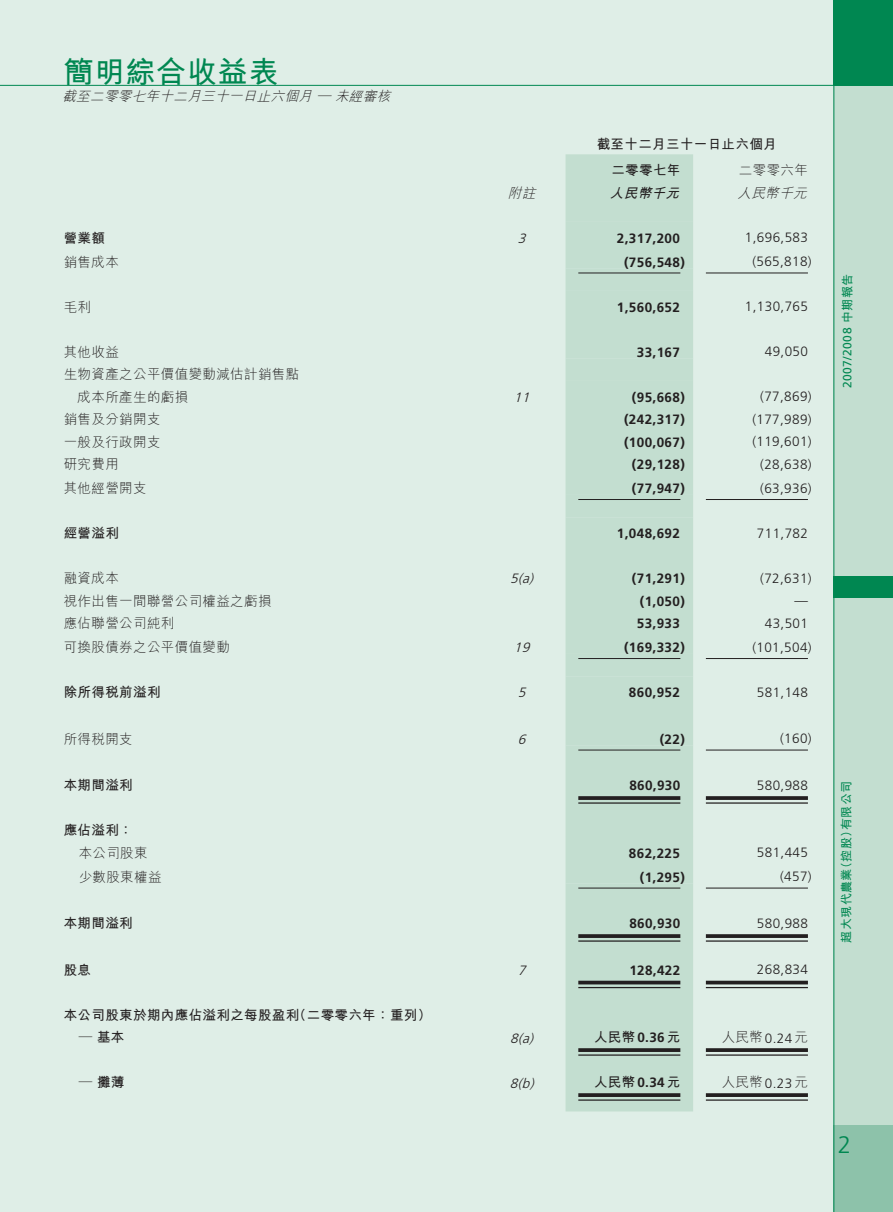
<style>
.page{position:relative;width:893px;height:1212px;background:#dfeee7}
.page>*{position:absolute;margin:0;border:0;box-sizing:border-box;transform-origin:0 0}
.t1{font:30px "M Hei HK Bold E Ten B5 H";letter-spacing:.03em;color:#008751}
.t2{font:300 24px "Frutiger";color:#008751}
.t3{font:700 13.5px "Frutiger";letter-spacing:.03em;color:#231f20}
.t4{font:300 13.5px "Frutiger";letter-spacing:.03em;color:#231f20}
.t5{font:13.5px/22.5px "M Hei HK Light E Ten B5 H";letter-spacing:.03em;color:#231f20}
.t6{font:13.5px/26.7px "M Hei HK Bold E Ten B5 H";letter-spacing:.03em;color:#231f20}
.t7{font:italic 13.5px "M Hei HK Light E Ten B5 H";color:#231f20}
.t8{font:italic 300 13.5px "Frutiger";color:#231f20}
.t9{font:italic 13.5px "M Hei HK Bold E Ten B5 H";color:#231f20}
.t10{font:12px "M Hei HK Bold E Ten B5 H";letter-spacing:.04em;color:#008751}
.t11{font:12px "Frutiger";letter-spacing:.04em;color:#008751}
.s1{font-family:"Frutiger";font-weight:700}
.s2{font-family:"Frutiger";font-weight:300}
.s3{font-family:"M Hei HK Bold E Ten B5 H"}
</style>
<div class="page">
<div style="left:833px;top:83px;width:60px;height:1129px;background:#c3ded0"></div>
<div style="left:833px;top:0;width:60px;height:85px;background:#008751"></div>
<div style="left:833px;top:577px;width:60px;height:21px;background:#008751"></div>
<div style="left:833px;top:1125px;width:60px;height:87px;background:#8dc2aa"></div>
<hr style="left:833px;top:0;width:1px;height:1212px;background:#008751">
<hr style="left:0;top:85px;width:893px;height:1px;background:#008751">
<div style="left:566px;top:154px;width:127px;height:957px;background:#c3ded0"></div>
<div style="left:566px;top:222px;width:127px;height:661px;background:#c3ded0"></div>
<hr style="left:578px;top:273px;width:102px;height:1px;background:#231f20">
<hr style="left:706px;top:273px;width:102px;height:1px;background:#231f20">
<hr style="left:578px;top:499px;width:102px;height:1px;background:#231f20">
<hr style="left:706px;top:499px;width:102px;height:1px;background:#231f20">
<hr style="left:578px;top:658px;width:102px;height:1px;background:#231f20">
<hr style="left:706px;top:658px;width:102px;height:1px;background:#231f20">
<hr style="left:578px;top:750px;width:102px;height:1px;background:#231f20">
<hr style="left:706px;top:750px;width:102px;height:1px;background:#231f20">
<svg style="left:578px;top:796px;width:102px;height:4px"></svg>
<hr style="left:578px;top:802px;width:102px;height:2px;background:#231f20">
<svg style="left:706px;top:796px;width:102px;height:4px"></svg>
<hr style="left:706px;top:802px;width:102px;height:2px;background:#231f20">
<hr style="left:578px;top:888px;width:102px;height:1px;background:#231f20">
<hr style="left:706px;top:888px;width:102px;height:1px;background:#231f20">
<svg style="left:578px;top:934px;width:102px;height:4px"></svg>
<hr style="left:578px;top:940px;width:102px;height:2px;background:#231f20">
<svg style="left:706px;top:934px;width:102px;height:4px"></svg>
<hr style="left:706px;top:940px;width:102px;height:2px;background:#231f20">
<hr style="left:578px;top:981px;width:102px;height:3px;background:#231f20">
<hr style="left:578px;top:987px;width:102px;height:1px;background:#231f20">
<hr style="left:706px;top:981px;width:102px;height:3px;background:#231f20">
<hr style="left:706px;top:987px;width:102px;height:1px;background:#231f20">
<svg style="left:578px;top:1048px;width:102px;height:4px"></svg>
<hr style="left:578px;top:1054px;width:102px;height:2px;background:#231f20">
<svg style="left:706px;top:1048px;width:102px;height:4px"></svg>
<hr style="left:706px;top:1054px;width:102px;height:2px;background:#231f20">
<svg style="left:578px;top:1093px;width:102px;height:4px"></svg>
<hr style="left:578px;top:1099px;width:102px;height:2px;background:#231f20">
<svg style="left:706px;top:1093px;width:102px;height:4px"></svg>
<hr style="left:706px;top:1099px;width:102px;height:2px;background:#231f20">
<h1 class="t1" style="left:64px;top:60px;width:217px">簡明綜合收益表</h1>
<p class="t7" style="left:62px;top:91px;width:333px">截至二零零七年十二月三十一日止六個月 — 未經審核</p>
<p class="t6" style="left:611px;top:132px;width:167px;text-indent:-15px">截至十二月三十一日止六個月二零零七年</p>
<p class="t5" style="left:739px;top:161px;width:71px">二零零六年</p>
<p class="t7" style="left:508px;top:188px;width:33px">附註</p>
<p class="t9" style="left:610px;top:188px;width:74px">人民幣千元</p>
<p class="t7" style="left:737px;top:188px;width:74px">人民幣千元</p>
<p class="t6" style="left:64px;top:226px;width:43px">營業額</p>
<p class="t8" style="left:518px;top:233px;width:12px">3</p>
<p class="t3" style="left:617px;top:233px;width:65px">2,317,200</p>
<p class="t4" style="left:745px;top:232px;width:65px">1,696,583</p>
<p class="t5" style="left:64px;top:252px;width:57px">銷售成本</p>
<p class="t3" style="left:624px;top:257px;width:62px">(756,548)</p>
<p class="t4" style="left:752px;top:256px;width:61px">(565,818)</p>
<p class="t5" style="left:64px;top:297px;width:29px">毛利</p>
<p class="t3" style="left:617px;top:302px;width:65px">1,560,652</p>
<p class="t4" style="left:745px;top:301px;width:65px">1,130,765</p>
<p class="t5" style="left:64px;top:342px;width:57px">其他收益</p>
<p class="t3" style="left:637px;top:347px;width:45px">33,167</p>
<p class="t4" style="left:765px;top:346px;width:45px">49,050</p>
<p class="t5" style="left:78px;top:365px;width:223px;text-indent:-14px">生物資產之公平價值變動減估計銷售點成本所產生的虧損</p>
<p class="t8" style="left:514px;top:392px;width:20px">11</p>
<p class="t3" style="left:632px;top:392px;width:54px">(95,668)</p>
<p class="t4" style="left:760px;top:391px;width:53px">(77,869)</p>
<p class="t5" style="left:64px;top:410px;width:98px">銷售及分銷開支</p>
<p class="t3" style="left:624px;top:414px;width:62px">(242,317)</p>
<p class="t4" style="left:752px;top:414px;width:61px">(177,989)</p>
<p class="t5" style="left:64px;top:432px;width:98px">一般及行政開支</p>
<p class="t3" style="left:624px;top:437px;width:62px">(100,067)</p>
<p class="t4" style="left:752px;top:436px;width:61px">(119,601)</p>
<p class="t5" style="left:64px;top:455px;width:57px">研究費用</p>
<p class="t3" style="left:632px;top:459px;width:54px">(29,128)</p>
<p class="t4" style="left:760px;top:459px;width:53px">(28,638)</p>
<p class="t5" style="left:64px;top:479px;width:84px">其他經營開支</p>
<p class="t3" style="left:632px;top:483px;width:54px">(77,947)</p>
<p class="t4" style="left:760px;top:483px;width:53px">(63,936)</p>
<p class="t6" style="left:64px;top:522px;width:57px">經營溢利</p>
<p class="t3" style="left:617px;top:528px;width:65px">1,048,692</p>
<p class="t4" style="left:757px;top:528px;width:53px">711,782</p>
<p class="t5" style="left:64px;top:569px;width:57px">融資成本</p>
<p class="t8" style="left:510px;top:573px;width:28px">5(a)</p>
<p class="t3" style="left:632px;top:573px;width:54px">(71,291)</p>
<p class="t4" style="left:760px;top:573px;width:53px">(72,631)</p>
<p class="t5" style="left:64px;top:591px;width:209px">視作出售一間聯營公司權益之虧損</p>
<p class="t3" style="left:640px;top:596px;width:47px">(1,050)</p>
<p class="t4" style="left:794px;top:595px;width:15px">—</p>
<p class="t5" style="left:64px;top:614px;width:112px">應佔聯營公司純利</p>
<p class="t3" style="left:637px;top:618px;width:45px">53,933</p>
<p class="t4" style="left:765px;top:618px;width:45px">43,501</p>
<p class="t5" style="left:64px;top:638px;width:168px">可換股債券之公平價值變動</p>
<p class="t8" style="left:514px;top:642px;width:20px">19</p>
<p class="t3" style="left:624px;top:642px;width:62px">(169,332)</p>
<p class="t4" style="left:752px;top:642px;width:61px">(101,504)</p>
<p class="t6" style="left:64px;top:681px;width:98px">除所得稅前溢利</p>
<p class="t8" style="left:518px;top:687px;width:12px">5</p>
<p class="t3" style="left:629px;top:687px;width:53px">860,952</p>
<p class="t4" style="left:757px;top:687px;width:53px">581,148</p>
<p class="t5" style="left:64px;top:729px;width:71px">所得稅開支</p>
<p class="t8" style="left:518px;top:734px;width:12px">6</p>
<p class="t3" style="left:660px;top:734px;width:27px">(22)</p>
<p class="t4" style="left:780px;top:733px;width:33px">(160)</p>
<p class="t6" style="left:64px;top:774px;width:71px">本期間溢利</p>
<p class="t3" style="left:629px;top:780px;width:53px">860,930</p>
<p class="t4" style="left:757px;top:780px;width:53px">580,988</p>
<p class="t6" style="left:64px;top:819px;width:71px">應佔溢利：</p>
<p class="t5" style="left:79px;top:843px;width:71px">本公司股東</p>
<p class="t3" style="left:629px;top:848px;width:53px">862,225</p>
<p class="t4" style="left:757px;top:847px;width:53px">581,445</p>
<p class="t5" style="left:79px;top:867px;width:84px">少數股東權益</p>
<p class="t3" style="left:640px;top:872px;width:47px">(1,295)</p>
<p class="t4" style="left:780px;top:871px;width:33px">(457)</p>
<p class="t6" style="left:64px;top:912px;width:71px">本期間溢利</p>
<p class="t3" style="left:629px;top:918px;width:53px">860,930</p>
<p class="t4" style="left:757px;top:918px;width:53px">580,988</p>
<p class="t6" style="left:64px;top:958px;width:29px">股息</p>
<p class="t8" style="left:518px;top:965px;width:12px">7</p>
<p class="t3" style="left:629px;top:965px;width:53px">128,422</p>
<p class="t4" style="left:757px;top:964px;width:53px">268,834</p>
<p class="t6" style="left:64px;top:1003px;width:369px">本公司股東於期內應佔溢利之每股盈利（二零零六年：重列）</p>
<p class="t6" style="left:79px;top:1026px;width:47px">— 基本</p>
<p class="t8" style="left:510px;top:1032px;width:28px">8(a)</p>
<p class="t6" style="left:594px;top:1026px;width:88px">人民幣<span class="s1">0.36</span>元</p>
<p class="t5" style="left:722px;top:1028px;width:88px">人民幣<span class="s2">0.24</span>元</p>
<p class="t6" style="left:79px;top:1071px;width:47px">— 攤薄</p>
<p class="t8" style="left:510px;top:1077px;width:29px">8(b)</p>
<p class="t6" style="left:594px;top:1071px;width:88px">人民幣<span class="s1">0.34</span>元</p>
<p class="t5" style="left:722px;top:1073px;width:88px">人民幣<span class="s2">0.23</span>元</p>
<p class="t11" style="left:842px;top:388px;width:116px;rotate:-90deg">2007/2008 <span class="s3">中期報告</span></p>
<p class="t10" style="left:842px;top:943px;width:163px;rotate:-90deg">超大現代農業（控股）有限公司</p>
<h2 class="t2" style="left:838px;top:1135px;width:15px">2</h2>
</div>
